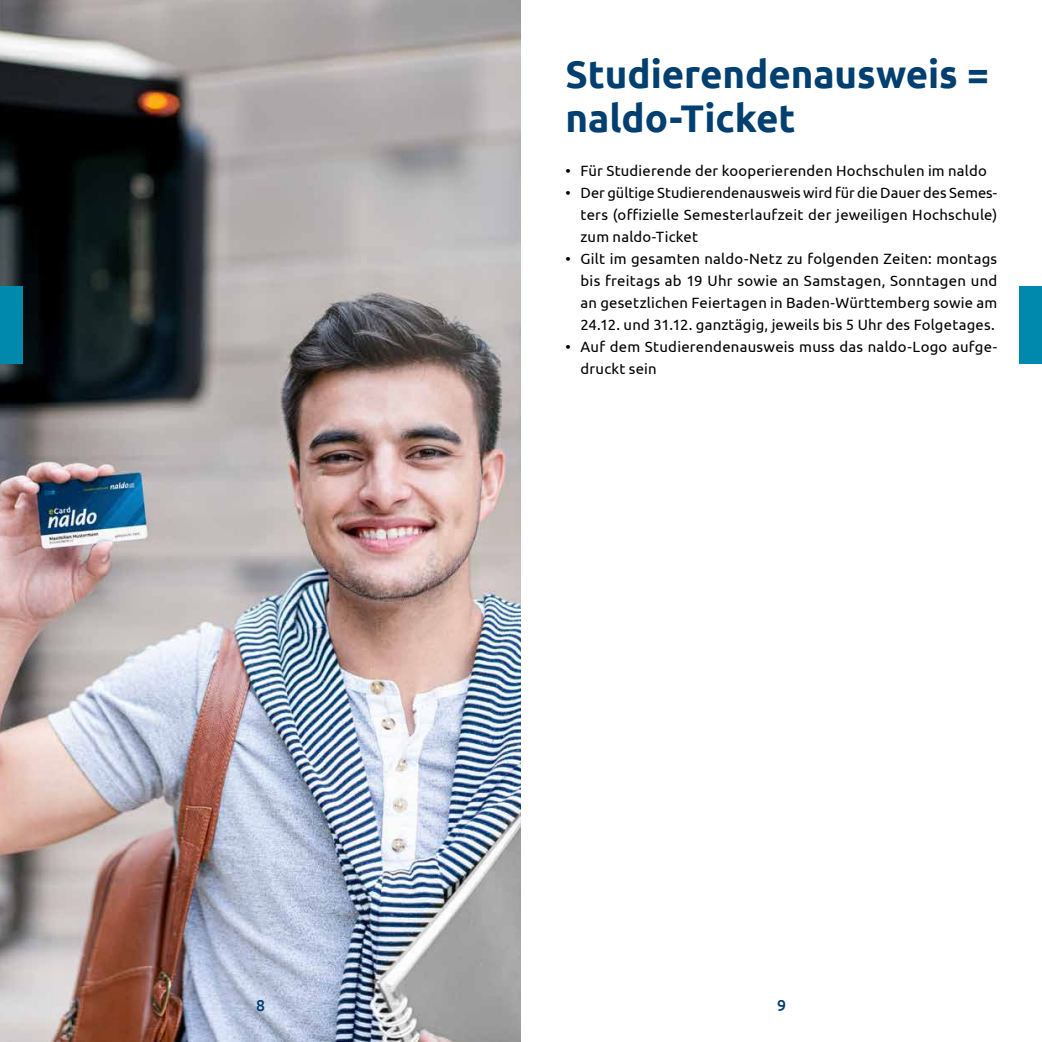
<style>
.page{position:relative;width:1042px;height:1042px;background:#fff}
.page>*{position:absolute;margin:0;border:0;box-sizing:border-box;transform-origin:0 0}
.t1{font:700 38.5px/44.1px "Ubuntu";color:#003f6f}
.t2{font:500 15.75px "Ubuntu";color:#003f6f}
.t3{font:14.88px/22.1px "Ubuntu";letter-spacing:.015em;color:#000;text-align:justify}
</style>
<div class="page">
<img style="left:0;top:0;width:521px;height:1042px">
<div style="left:1019px;top:286px;width:23px;height:77px;background:#0089ad"></div>
<div style="left:0;top:286px;width:22px;height:77px;background:#0089ad"></div>
<h1 class="t1" style="left:566px;top:51px;width:425px">Studierendenausweis = naldo-Ticket</h1>
<p class="t3" style="left:566px;top:159px;width:423px">• Für Studierende der kooperierenden Hochschulen im naldo</p>
<p class="t3" style="left:580px;top:181px;width:418px;text-indent:-15px">• Der gültige Studierendenausweis wird für die Dauer des Semes&shy;ters (offizielle Semesterlaufzeit der jeweiligen Hochschule) zum naldo-Ticket</p>
<p class="t3" style="left:580px;top:247px;width:418px;text-indent:-15px">• Gilt im gesamten naldo-Netz zu folgenden Zeiten: montags bis freitags ab 19 Uhr sowie an Samstagen, Sonntagen und an gesetzlichen Feiertagen in Baden-Württemberg sowie am 24.12. und 31.12. ganztägig, jeweils bis 5 Uhr des Folgetages.</p>
<p class="t3" style="left:580px;top:335px;width:418px;text-indent:-15px">• Auf dem Studierendenausweis muss das naldo-Logo aufge&shy;druckt sein</p>
<p class="t2" style="left:256px;top:996px;width:10px">8</p>
<p class="t2" style="left:777px;top:996px;width:10px">9</p>
</div>
